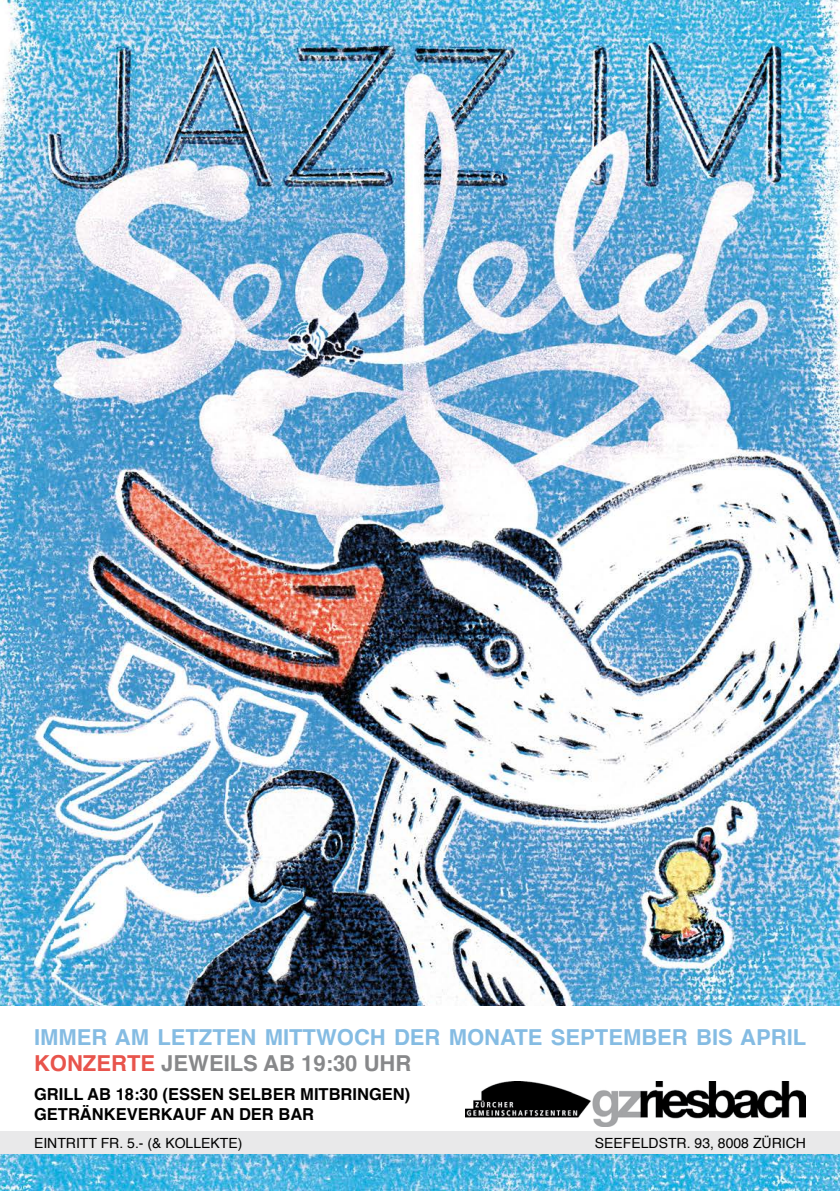
<style>
.page{position:relative;width:840px;height:1191px;background:#fff}
.page>*{position:absolute;margin:0;border:0;box-sizing:border-box;transform-origin:0 0}
.t1{font:700 22px/26.4px "Helvetica";color:#85bce3}
.t2{font:700 16.4px/19.8px "Helvetica";color:#000}
.t3{font:14px "Helvetica";color:#000}
.s1{color:#e8544c}
.s2{color:#87888a}
</style>
<div class="page">
<img style="left:0;top:0;width:839px;height:1191px">
<div style="left:0;top:1006px;width:839px;height:148px;background:#fff"></div>
<div style="left:0;top:1131px;width:839px;height:23px;background:#e9e9ea"></div>
<img style="left:465px;top:1081px;width:340px;height:45px">
<p class="t1" style="left:34px;top:1024px;width:773px">IMMER AM LETZTEN MITTWOCH DER MONATE SEPTEMBER BIS APRIL<br><span class="s1">KONZERTE</span> <span class="s2">JEWEILS AB 19:30 UHR</span></p>
<p class="t2" style="left:34px;top:1085px;width:377px">GRILL AB 18:30 (ESSEN SELBER MITBRINGEN)<br>GETRÄNKEVERKAUF AN DER BAR</p>
<p class="t3" style="left:34px;top:1132px;width:210px">EINTRITT FR. 5.- (&amp; KOLLEKTE)</p>
<p class="t3" style="left:594px;top:1132px;width:212px">SEEFELDSTR. 93, 8008 ZÜRICH</p>
</div>
